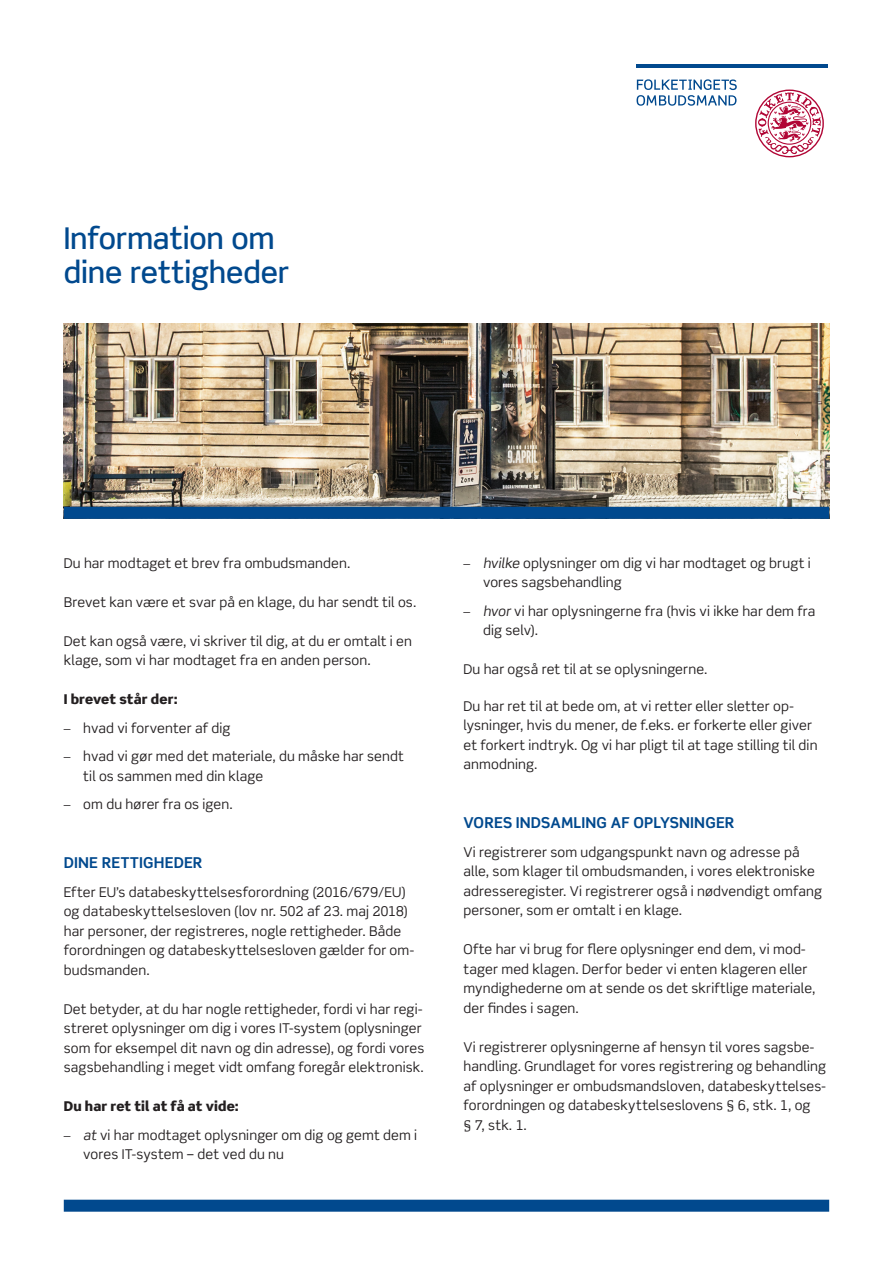
<style>
.page{position:relative;width:893px;height:1263px;background:#fff}
.page>*{position:absolute;margin:0;border:0;box-sizing:border-box;transform-origin:0 0}
.t1{font:500 30px/33.8px "Scene Std";letter-spacing:-.005em;color:#01498e}
.t2{font:700 15px "Scene Std";letter-spacing:.01em;color:#01498e}
.t3{font:13.5px/19.5px "Scene Std";letter-spacing:.01em;color:#231f20}
.t4{font:900 13.5px "Scene Std";letter-spacing:.01em;color:#231f20}
.s1{font-family:"Adobe Caslon Pro"}
.s2{font-style:italic}
</style>
<div class="page">
<div style="left:64px;top:1200px;width:765px;height:12px;background:#01498e"></div>
<hr style="left:636px;top:65px;width:192px;height:3px;background:#01498e">
<svg style="left:637px;top:79px;width:100px;height:27px"></svg>
<svg style="left:755px;top:90px;width:69px;height:67px"></svg>
<img style="left:64px;top:323px;width:765px;height:184px">
<div style="left:64px;top:507px;width:765px;height:12px;background:#01498e"></div>
<h1 class="t1" style="left:64px;top:221px;width:227px">Information om dine rettigheder</h1>
<p class="t3" style="left:64px;top:553px;width:288px">Du har modtaget et brev fra ombudsmanden.</p>
<p class="t3" style="left:64px;top:592px;width:354px">Brevet kan være et svar på en klage, du har sendt til os.</p>
<p class="t3" style="left:64px;top:631px;width:350px">Det kan også være, vi skriver til dig, at du er omtalt i en klage, som vi har modtaget fra en anden person.</p>
<p class="t4" style="left:64px;top:690px;width:115px">I brevet står der:</p>
<p class="t3" style="left:64px;top:718px;width:168px"><span class="s1">–</span> hvad vi forventer af dig</p>
<p class="t3" style="left:83px;top:746px;width:322px;text-indent:-19px"><span class="s1">–</span> hvad vi gør med det materiale, du måske har sendt til os sammen med din klage</p>
<p class="t3" style="left:64px;top:794px;width:171px"><span class="s1">–</span> om du hører fra os igen.</p>
<p class="t2" style="left:64px;top:853px;width:140px">DINE RETTIGHEDER</p>
<p class="t3" style="left:64px;top:882px;width:352px">Efter EU’s databeskyttelsesforordning (2016/679/EU) og databeskyttelsesloven (lov nr. 502 af 23. maj 2018) har personer, der registreres, nogle rettigheder. Både forordningen og databeskyttelsesloven gælder for om&shy;budsmanden.</p>
<p class="t3" style="left:64px;top:999px;width:362px">Det betyder, at du har nogle rettigheder, fordi vi har regi&shy;streret oplysninger om dig i vores IT-system (oplysninger som for eksempel dit navn og din adresse), og fordi vores sagsbehandling i meget vidt omfang foregår elektronisk.</p>
<p class="t4" style="left:64px;top:1098px;width:177px">Du har ret til at få at vide:</p>
<p class="t3" style="left:83px;top:1125px;width:335px;text-indent:-19px"><span class="s1">–</span> <span class="s2">at</span> vi har modtaget oplysninger om dig og gemt dem i vores IT-system – det ved du nu</p>
<p class="t3" style="left:483px;top:553px;width:329px;text-indent:-19px"><span class="s1">–</span> <span class="s2">hvilke</span> oplysninger om dig vi har modtaget og brugt i vores sagsbehandling</p>
<p class="t3" style="left:483px;top:601px;width:334px;text-indent:-19px"><span class="s1">–</span> <span class="s2">hvor</span> vi har oplysningerne fra (hvis vi ikke har dem fra dig selv).</p>
<p class="t3" style="left:463px;top:659px;width:245px">Du har også ret til at se oplysningerne.</p>
<p class="t3" style="left:463px;top:696px;width:355px">Du har ret til at bede om, at vi retter eller sletter op&shy;lysninger, hvis du mener, de f.eks. er forkerte eller giver et forkert indtryk. Og vi har pligt til at tage stilling til din anmodning.</p>
<p class="t2" style="left:463px;top:813px;width:272px">VORES INDSAMLING AF OPLYSNINGER</p>
<p class="t3" style="left:463px;top:842px;width:360px">Vi registrerer som udgangspunkt navn og adresse på alle, som klager til ombudsmanden, i vores elektroniske adresseregister. Vi registrerer også i nødvendigt omfang personer, som er omtalt i en klage.</p>
<p class="t3" style="left:463px;top:940px;width:353px">Ofte har vi brug for flere oplysninger end dem, vi mod&shy;tager med klagen. Derfor beder vi enten klageren eller myndighederne om at sende os det skriftlige materiale, der findes i sagen.</p>
<p class="t3" style="left:463px;top:1037px;width:364px">Vi registrerer oplysningerne af hensyn til vores sagsbe&shy;handling. Grundlaget for vores registrering og behandling af oplysninger er ombudsmandsloven, databeskyttelses&shy;forordningen og databeskyttelseslovens § 6, stk. 1, og<br>§ 7, stk. 1.</p>
</div>
